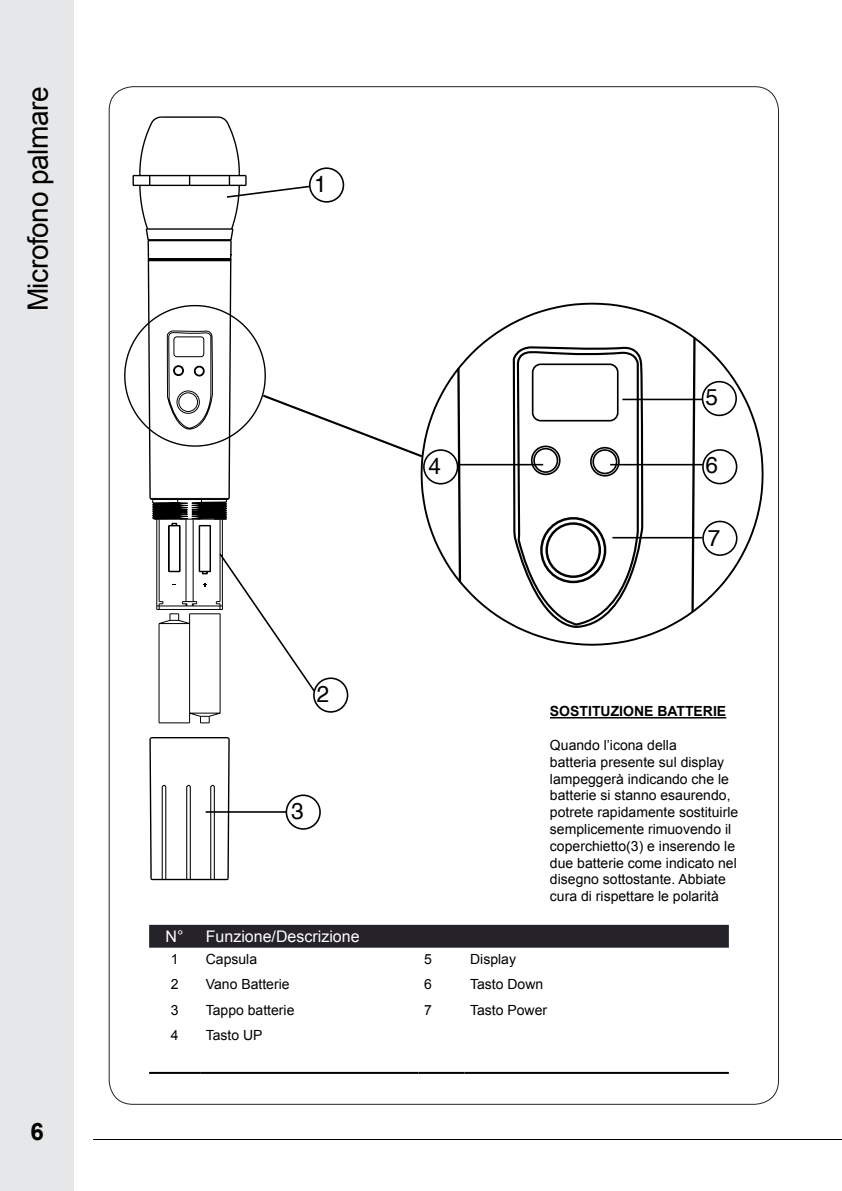
<style>
.page{position:relative;width:842px;height:1191px;background:#fff}
.page>*{position:absolute;margin:0;border:0;box-sizing:border-box;transform-origin:0 0}
.t1{font:28px "Arial";letter-spacing:-.015em;color:#000}
.t2{font:700 24px "Arial";color:#000}
.t3{font:22.4px "Helvetica";color:#000}
.t4{font:16px "Arial";color:#fff}
.t5{font:14px/16.8px "Arial";color:#000}
.t6{font:700 14px "Arial";color:#000}
</style>
<div class="page">
<div style="left:0;top:0;width:73px;height:1191px;background:#e6e7e8"></div>
<hr style="left:93px;top:1139px;width:749px;height:1px;background:#000">
<svg style="left:545px;top:302px;width:219px;height:262px"></svg>
<svg style="left:285px;top:380px;width:453px;height:450px"></svg>
<hr style="left:622px;top:398px;width:80px;height:2px;background:#000">
<hr style="left:610px;top:464px;width:93px;height:1px;background:#000">
<hr style="left:612px;top:537px;width:90px;height:1px;background:#000">
<svg style="left:512px;top:614px;width:132px;height:19px"></svg>
<hr style="left:159px;top:623px;width:1px;height:100px;background:#000">
<hr style="left:189px;top:614px;width:1px;height:109px;background:#000">
<svg style="left:158px;top:712px;width:46px;height:11px"></svg>
<svg style="left:149px;top:737px;width:81px;height:144px"></svg>
<svg style="left:204px;top:624px;width:112px;height:189px"></svg>
<svg style="left:124px;top:116px;width:301px;height:508px"></svg>
<svg style="left:456px;top:335px;width:241px;height:279px"></svg>
<div style="left:149px;top:924px;width:580px;height:23px;background:#25222a"></div>
<svg style="left:149px;top:947px;width:580px;height:1px"></svg>
<hr style="left:149px;top:1072px;width:51px;height:2px;background:#000">
<hr style="left:200px;top:1072px;width:218px;height:2px;background:#000">
<hr style="left:418px;top:1072px;width:46px;height:2px;background:#000">
<hr style="left:464px;top:1072px;width:265px;height:2px;background:#000">
<h1 class="t1" style="left:20px;top:311px;width:227px;rotate:-90deg">Microfono palmare</h1>
<h2 class="t2" style="left:30px;top:1115px;width:15px">6</h2>
<h3 class="t3" style="left:314px;top:171px;width:14px">1</h3>
<h3 class="t3" style="left:317px;top:681px;width:14px">2</h3>
<h3 class="t3" style="left:291px;top:798px;width:14px">3</h3>
<h3 class="t3" style="left:428px;top:453px;width:14px">4</h3>
<h3 class="t3" style="left:705px;top:384px;width:14px">5</h3>
<h3 class="t3" style="left:705px;top:452px;width:14px">6</h3>
<h3 class="t3" style="left:708px;top:525px;width:14px">7</h3>
<p class="t6" style="left:550px;top:702px;width:178px">SOSTITUZIONE BATTERIE</p>
<p class="t5" style="left:550px;top:736px;width:190px">Quando l’icona della<br>batteria presente sul display lampeggerà indicando che le batterie si stanno esaurendo, potrete rapidamente sostituirle semplicemente rimuovendo il coperchietto(3) e inserendo le due batterie come indicato nel disegno sottostante. Abbiate cura di rispettare le polarità</p>
<p class="t4" style="left:166px;top:926px;width:19px">N°</p>
<p class="t4" style="left:206px;top:926px;width:155px">Funzione/Descrizione</p>
<p class="t5" style="left:171px;top:950px;width:9px">1</p>
<p class="t5" style="left:206px;top:950px;width:53px">Capsula</p>
<p class="t5" style="left:424px;top:950px;width:9px">5</p>
<p class="t5" style="left:470px;top:950px;width:47px">Display</p>
<p class="t5" style="left:171px;top:976px;width:9px">2</p>
<p class="t5" style="left:206px;top:976px;width:85px">Vano Batterie</p>
<p class="t5" style="left:424px;top:976px;width:9px">6</p>
<p class="t5" style="left:470px;top:976px;width:75px">Tasto Down</p>
<p class="t5" style="left:171px;top:1001px;width:9px">3</p>
<p class="t5" style="left:206px;top:1001px;width:90px">Tappo batterie</p>
<p class="t5" style="left:424px;top:1001px;width:9px">7</p>
<p class="t5" style="left:470px;top:1001px;width:79px">Tasto Power</p>
<p class="t5" style="left:171px;top:1027px;width:9px">4</p>
<p class="t5" style="left:206px;top:1027px;width:58px">Tasto UP</p>
</div>
